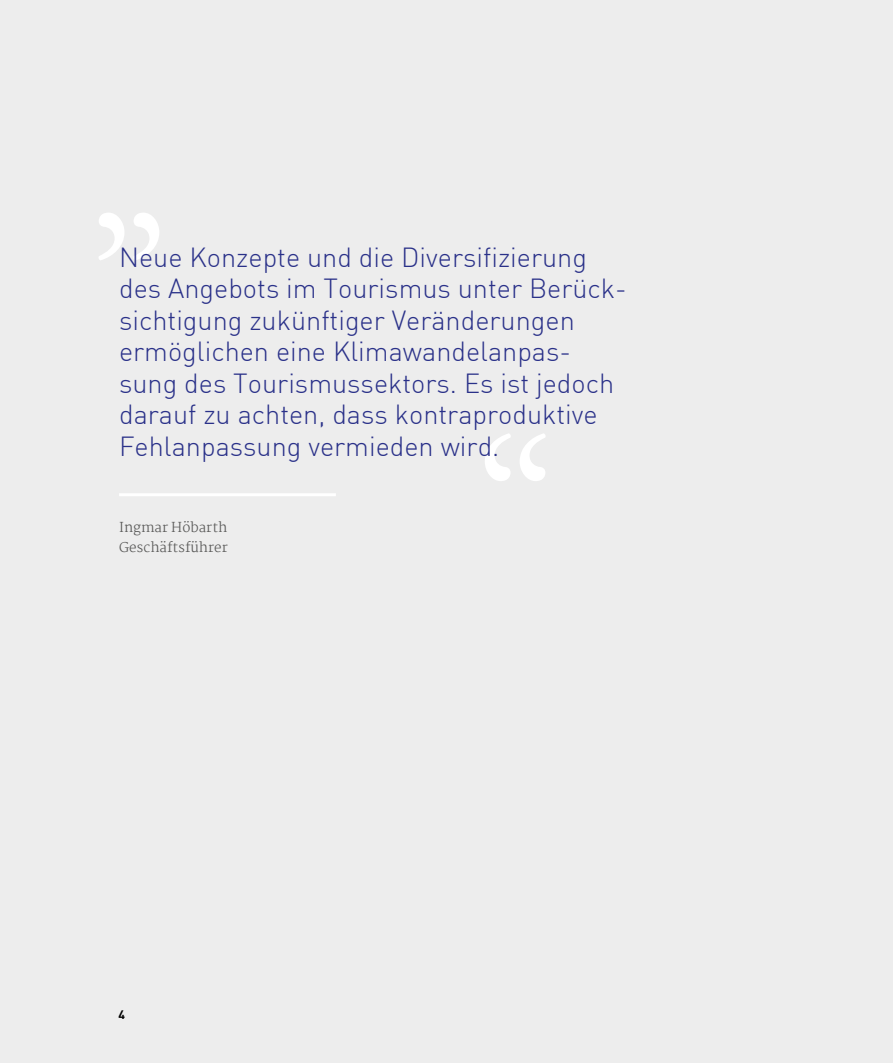
<style>
.page{position:relative;width:893px;height:1063px;background:#ededed}
.page>*{position:absolute;margin:0;border:0;box-sizing:border-box;transform-origin:0 0}
.t1{font:300 27px/31.5px "DIN";color:#2a3189}
.t2{font:300 13.5px "Martel";color:#575756}
.t3{font:700 12.15px "DIN";color:#000}
</style>
<div class="page">
<hr style="left:119px;top:493px;width:217px;height:3px;background:#fff">
<svg style="left:133px;top:213px;width:26px;height:47px"></svg>
<svg style="left:99px;top:213px;width:25px;height:47px"></svg>
<svg style="left:485px;top:434px;width:26px;height:47px"></svg>
<svg style="left:520px;top:434px;width:25px;height:47px"></svg>
<h2 class="t1" style="left:119px;top:241px;width:509px">Neue Konzepte und die Diversifizierung des Angebots im Tourismus unter Berück&shy;sichtigung zukünftiger Veränderungen ermöglichen eine Klimawandelanpas&shy;sung des Tourismussektors. Es ist jedoch darauf zu achten, dass kontraproduktive Fehlanpassung vermieden wird.</h2>
<p class="t2" style="left:119px;top:519px;width:110px">Ingmar Höbarth</p>
<p class="t2" style="left:119px;top:540px;width:110px">Geschäftsführer</p>
<p class="t3" style="left:119px;top:1007px;width:8px">4</p>
</div>
